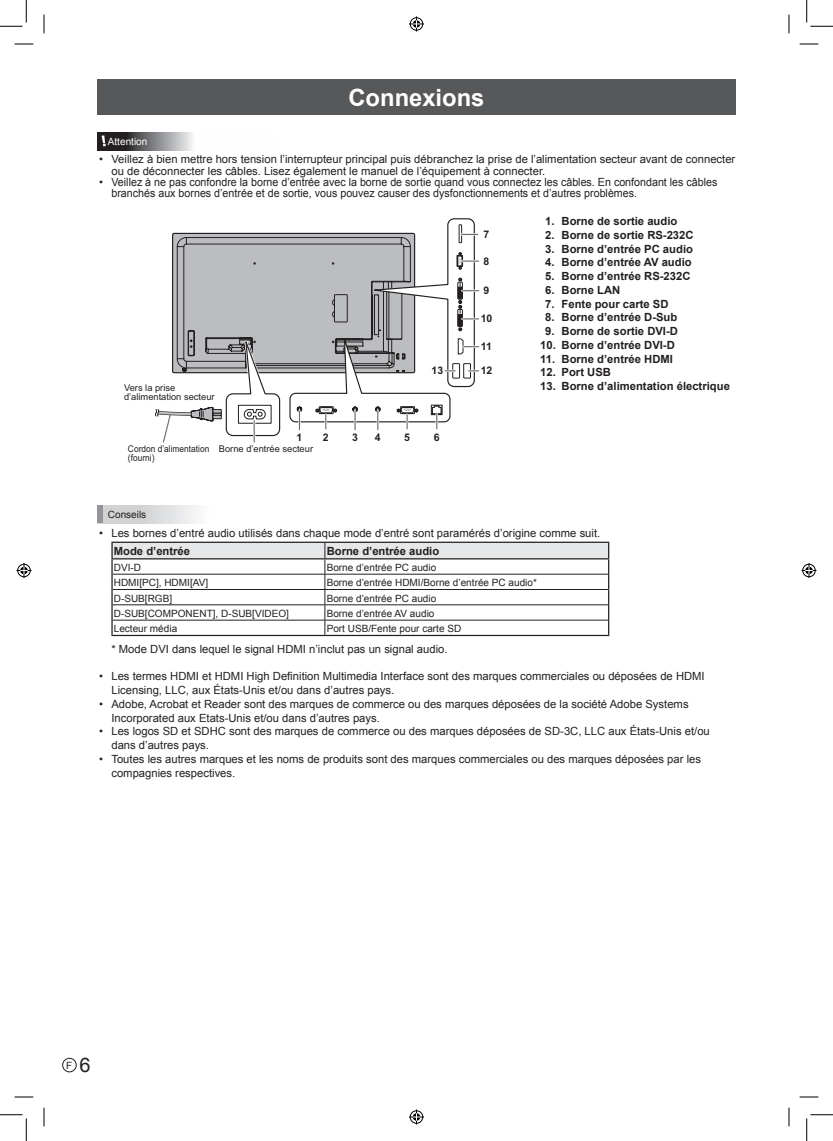
<style>
.page{position:relative;width:833px;height:1141px;background:#fff}
.page>*{position:absolute;margin:0;border:0;box-sizing:border-box;transform-origin:0 0}
.t1{font:700 23.75px "Arial";color:#fff}
.t2{font:11.25px/13.8px "Arial";color:#231f20}
.t3{font:700 11.25px "Arial";color:#231f20}
.t4{font:700 10.5px "Arial";color:#231f20}
.t5{font:10px "Arial";color:#231f20}
.t6{font:10px "Arial";color:#fff}
.t7{font:9.25px/9.2px "Arial";color:#231f20}
.t8{font:9.25px/9.2px "Arial";color:#231f20;scale:.9 1}
.s1{font-size:20px}
</style>
<div class="page">
<div style="left:62px;top:1057px;width:14px;height:15px;border:1px solid #231f20;border-radius:50%"></div>
<div style="left:97px;top:79px;width:638px;height:36px;background:#57585a"></div>
<svg style="left:97px;top:132px;width:96px;height:18px;background:#707072"></svg>
<svg style="left:101px;top:135px;width:5px;height:11px"></svg>
<svg style="left:155px;top:218px;width:323px;height:225px"></svg>
<div style="left:97px;top:505px;width:177px;height:18px;background:linear-gradient(to right,#c9cacd,#fff)"></div>
<div style="left:97px;top:505px;width:5px;height:18px;background:#939598"></div>
<hr style="left:111px;top:541px;width:214px;height:2px;background:#231f20">
<hr style="left:325px;top:541px;width:284px;height:2px;background:#231f20">
<svg style="left:111px;top:542px;width:498px;height:92px"></svg>
<hr style="left:111px;top:634px;width:214px;height:2px;background:#231f20">
<hr style="left:325px;top:634px;width:284px;height:2px;background:#231f20">
<hr style="left:111px;top:558px;width:214px;height:1px;background:#231f20">
<hr style="left:325px;top:558px;width:284px;height:1px;background:#231f20">
<hr style="left:113px;top:619px;width:212px;height:1px;background:#231f20">
<hr style="left:325px;top:619px;width:282px;height:1px;background:#231f20">
<svg style="left:15px;top:43px;width:18px;height:1px"></svg>
<svg style="left:799px;top:43px;width:18px;height:1px"></svg>
<svg style="left:43px;top:15px;width:1px;height:18px"></svg>
<svg style="left:43px;top:1107px;width:1px;height:19px"></svg>
<svg style="left:789px;top:15px;width:1px;height:18px"></svg>
<svg style="left:789px;top:1107px;width:1px;height:19px"></svg>
<svg style="left:15px;top:44px;width:18px;height:1px"></svg>
<svg style="left:799px;top:44px;width:18px;height:1px"></svg>
<svg style="left:15px;top:1096px;width:18px;height:1px"></svg>
<svg style="left:799px;top:1096px;width:18px;height:1px"></svg>
<svg style="left:44px;top:15px;width:1px;height:18px"></svg>
<svg style="left:44px;top:1107px;width:1px;height:19px"></svg>
<svg style="left:788px;top:15px;width:1px;height:18px"></svg>
<svg style="left:788px;top:1107px;width:1px;height:19px"></svg>
<svg style="left:0;top:0;width:27px;height:27px"></svg>
<svg style="left:0;top:1114px;width:27px;height:26px"></svg>
<svg style="left:806px;top:0;width:26px;height:27px"></svg>
<svg style="left:806px;top:1114px;width:26px;height:26px"></svg>
<div style="left:408px;top:16px;width:16px;height:16px;border:3px solid #fff;border-radius:50%"></div>
<svg style="left:409px;top:16px;width:15px;height:15px"></svg>
<div style="left:408px;top:1109px;width:16px;height:15px;border:3px solid #fff;border-radius:50%"></div>
<svg style="left:409px;top:1109px;width:15px;height:15px"></svg>
<div style="left:16px;top:562px;width:16px;height:16px;border:3px solid #fff;border-radius:50%"></div>
<svg style="left:16px;top:563px;width:15px;height:15px"></svg>
<div style="left:800px;top:562px;width:16px;height:16px;border:3px solid #fff;border-radius:50%"></div>
<svg style="left:801px;top:563px;width:15px;height:15px"></svg>
<h1 class="t1" style="left:348px;top:81px;width:137px">Connexions</h1>
<p class="t6" style="left:108px;top:135px;width:41px">Attention</p>
<p class="t2" style="left:111px;top:154px;width:625px;line-height:11.2px;text-indent:-12px">• Veillez à bien mettre hors tension l’interrupteur principal puis débranchez la prise de l’alimentation secteur avant de connecter ou de déconnecter les câbles. Lisez également le manuel de l’équipement à connecter.</p>
<p class="t2" style="left:111px;top:176px;width:607px;line-height:11.2px;text-indent:-12px">• Veillez à ne pas confondre la borne d’entrée avec la borne de sortie quand vous connectez les câbles. En confondant les câbles branchés aux bornes d’entrée et de sortie, vous pouvez causer des dysfonctionnements et d’autres problèmes.</p>
<p class="t7" style="left:124px;top:383px;width:92px">Vers la prise d’alimentation secteur</p>
<p class="t4" style="left:431px;top:363px;width:13px">13</p>
<p class="t4" style="left:296px;top:430px;width:7px">1</p>
<p class="t4" style="left:323px;top:430px;width:7px">2</p>
<p class="t4" style="left:352px;top:430px;width:7px">3</p>
<p class="t4" style="left:374px;top:430px;width:7px">4</p>
<p class="t4" style="left:404px;top:430px;width:7px">5</p>
<p class="t4" style="left:433px;top:430px;width:7px">6</p>
<p class="t8" style="left:128px;top:444px;width:92px">Cordon d’alimentation (fourni)</p>
<p class="t7" style="left:219px;top:444px;width:96px">Borne d’entrée secteur</p>
<p class="t4" style="left:483px;top:227px;width:7px">7</p>
<p class="t4" style="left:483px;top:254px;width:7px">8</p>
<p class="t4" style="left:483px;top:283px;width:7px">9</p>
<p class="t4" style="left:480px;top:312px;width:13px">10</p>
<p class="t4" style="left:480px;top:339px;width:13px">11</p>
<p class="t4" style="left:480px;top:363px;width:13px">12</p>
<p class="t3" style="left:544px;top:213px;width:134px">1. Borne de sortie audio</p>
<p class="t3" style="left:544px;top:227px;width:150px">2. Borne de sortie RS-232C</p>
<p class="t3" style="left:544px;top:241px;width:149px">3. Borne d’entrée PC audio</p>
<p class="t3" style="left:544px;top:255px;width:148px">4. Borne d’entrée AV audio</p>
<p class="t3" style="left:544px;top:268px;width:147px">5. Borne d’entrée RS-232C</p>
<p class="t3" style="left:544px;top:282px;width:77px">6. Borne LAN</p>
<p class="t3" style="left:544px;top:296px;width:125px">7. Fente pour carte SD</p>
<p class="t3" style="left:544px;top:310px;width:134px">8. Borne d’entrée D-Sub</p>
<p class="t3" style="left:544px;top:323px;width:134px">9. Borne de sortie DVI-D</p>
<p class="t3" style="left:540px;top:337px;width:136px">10. Borne d’entrée DVI-D</p>
<p class="t3" style="left:540px;top:351px;width:134px">11. Borne d’entrée HDMI</p>
<p class="t3" style="left:540px;top:365px;width:72px">12. Port USB</p>
<p class="t3" style="left:540px;top:378px;width:191px">13. Borne d’alimentation électrique</p>
<p class="t5" style="left:108px;top:508px;width:40px">Conseils</p>
<p class="t2" style="left:99px;top:525px;width:502px">• Les bornes d’entré audio utilisés dans chaque mode d’entré sont paramérés d’origine comme suit.</p>
<p class="t3" style="left:114px;top:544px;width:78px">Mode d’entrée</p>
<p class="t3" style="left:326px;top:544px;width:114px">Borne d’entrée audio</p>
<p class="t5" style="left:114px;top:561px;width:29px">DVI-D</p>
<p class="t5" style="left:326px;top:561px;width:111px">Borne d’entrée PC audio</p>
<p class="t5" style="left:114px;top:576px;width:96px">HDMI[PC], HDMI[AV]</p>
<p class="t5" style="left:326px;top:576px;width:212px">Borne d’entrée HDMI/Borne d’entrée PC audio*</p>
<p class="t5" style="left:114px;top:591px;width:60px">D-SUB[RGB]</p>
<p class="t5" style="left:326px;top:591px;width:111px">Borne d’entrée PC audio</p>
<p class="t5" style="left:114px;top:607px;width:177px">D-SUB[COMPONENT], D-SUB[VIDEO]</p>
<p class="t5" style="left:326px;top:607px;width:109px">Borne d’entrée AV audio</p>
<p class="t5" style="left:114px;top:622px;width:65px">Lecteur média</p>
<p class="t5" style="left:326px;top:622px;width:136px">Port USB/Fente pour carte SD</p>
<p class="t2" style="left:111px;top:642px;width:337px">* Mode DVI dans lequel le signal HDMI n’inclut pas un signal audio.</p>
<p class="t2" style="left:111px;top:669px;width:594px;text-indent:-12px">• Les termes HDMI et HDMI High Definition Multimedia Interface sont des marques commerciales ou déposées de HDMI<br>Licensing, LLC, aux États-Unis et/ou dans d’autres pays.</p>
<p class="t2" style="left:111px;top:697px;width:578px;text-indent:-12px">• Adobe, Acrobat et Reader sont des marques de commerce ou des marques déposées de la société Adobe Systems<br>Incorporated aux Etats-Unis et/ou dans d’autres pays.</p>
<p class="t2" style="left:111px;top:724px;width:599px;text-indent:-12px">• Les logos SD et SDHC sont des marques de commerce ou des marques déposées de SD-3C, LLC aux États-Unis et/ou dans d’autres pays.</p>
<p class="t2" style="left:111px;top:752px;width:590px;text-indent:-12px">• Toutes les autres marques et les noms de produits sont des marques commerciales ou des marques déposées par les compagnies respectives.</p>
<p class="t5" style="left:66px;top:1058px;width:26px">F <span class="s1">6</span></p>
</div>
